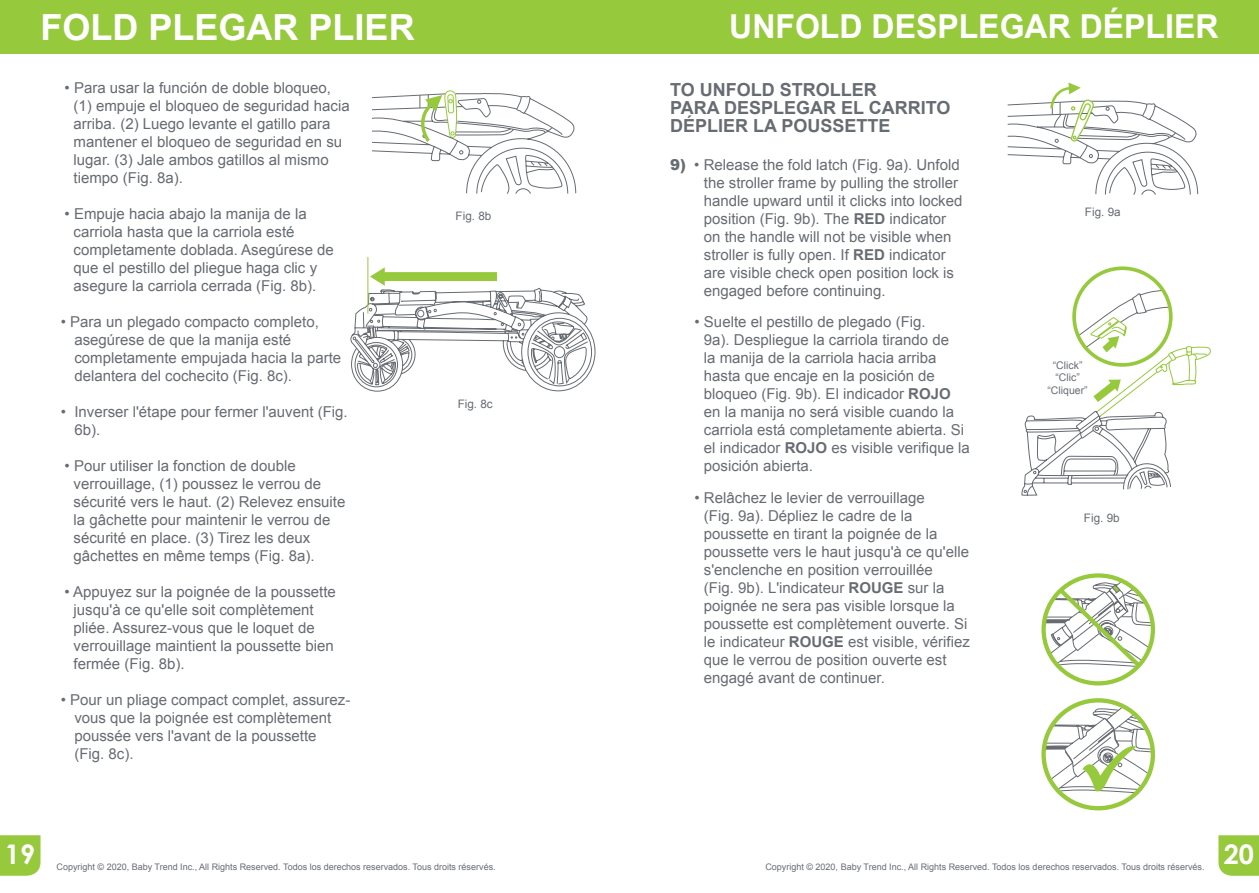
<style>
.page{position:relative;width:1259px;height:893px;background:#fff}
.page>*{position:absolute;margin:0;border:0;box-sizing:border-box;transform-origin:0 0}
.t1{font:700 36px "Arial";color:#fff}
.t2{font:700 33px "Arial";color:#fff}
.t3{font:700 27px "Century Gothic";color:#fff}
.t4{font:700 18px/18px "Arial";color:#676c72}
.t5{font:15px/18px "Arial";color:#676c72}
.t6{font:15px/18px "Arial";color:#666b71}
.t7{font:11.7px "Arial";color:#676c72}
.t8{font:10.5px/12.6px "Arial";color:#676c72;text-align:center}
.t9{font:9px "Arial";color:#676c72}
.s1{font-weight:900}
.s2{font-weight:700}
</style>
<div class="page">
<div style="left:626px;top:0;width:633px;height:54px;background:#97c93d"></div>
<svg style="left:1218px;top:835px;width:41px;height:41px;background:#9bcb45"></svg>
<div style="left:0;top:0;width:633px;height:54px;background:#97c93d"></div>
<div style="left:0;top:835px;width:40px;height:41px;background:#97c93d"></div>
<svg style="left:1007px;top:83px;width:191px;height:112px"></svg>
<svg style="left:372px;top:90px;width:204px;height:104px"></svg>
<div style="left:1041px;top:698px;width:114px;height:112px;border:4px solid #97c93d;border-radius:50%"></div>
<svg style="left:1041px;top:573px;width:114px;height:113px"></svg>
<svg style="left:1042px;top:705px;width:112px;height:89px"></svg>
<svg style="left:1021px;top:287px;width:190px;height:209px"></svg>
<svg style="left:350px;top:267px;width:246px;height:125px"></svg>
<hr style="left:367px;top:257px;width:1px;height:57px;background:#97c93d">
<h2 class="t2" style="left:40px;top:7px;width:491px">UNFOLD DESPLEGAR DÉPLIER</h2>
<h2 class="t2" style="left:729px;top:4px;width:491px">UNFOLD DESPLEGAR DÉPLIER</h2>
<h1 class="t1" style="left:40px;top:4px;width:376px">FOLD PLEGAR PLIER</h1>
<p class="t6" style="left:74px;top:79px;width:277px;text-indent:-9px">• Para usar la función de doble bloqueo, (1) empuje el bloqueo de seguridad hacia arriba. (2) Luego levante el gatillo para mantener el bloqueo de seguridad en su lugar. (3) Jale ambos gatillos al mismo tiempo (Fig. 8a).</p>
<p class="t6" style="left:74px;top:205px;width:262px;text-indent:-9px">• Empuje hacia abajo la manija de la carriola hasta que la carriola esté completamente doblada. Asegúrese de que el pestillo del pliegue haga clic y asegure la carriola cerrada (Fig. 8b).</p>
<p class="t5" style="left:74px;top:313px;width:268px;text-indent:-14px">• Para un plegado compacto completo, asegúrese de que la manija esté completamente empujada hacia la parte delantera del cochecito (Fig. 8c).</p>
<p class="t5" style="left:74px;top:403px;width:275px;text-indent:-14px">• Inverser l'étape pour fermer l'auvent (Fig.<br>6b).</p>
<p class="t6" style="left:74px;top:457px;width:273px;text-indent:-9px">• Pour utiliser la fonction de double verrouillage, (1) poussez le verrou de sécurité vers le haut. (2) Relevez ensuite la gâchette pour maintenir le verrou de sécurité en place. (3) Tirez les deux gâchettes en même temps (Fig. 8a).</p>
<p class="t6" style="left:74px;top:583px;width:264px;text-indent:-9px">• Appuyez sur la poignée de la poussette jusqu'à ce qu'elle soit complètement pliée. Assurez-vous que le loquet de verrouillage maintient la poussette bien fermée (Fig. 8b).</p>
<p class="t5" style="left:74px;top:691px;width:277px;text-indent:-14px">• Pour un pliage compact complet, assurez&shy;vous que la poignée est complètement poussée vers l'avant de la poussette<br>(Fig. 8c).</p>
<p class="t7" style="left:455px;top:209px;width:37px">Fig. 8b</p>
<p class="t7" style="left:458px;top:396px;width:37px">Fig. 8c</p>
<p class="t4" style="left:670px;top:81px;width:282px">TO UNFOLD STROLLER<br>PARA DESPLEGAR EL CARRITO<br>DÉPLIER LA POUSSETTE</p>
<p class="t5" style="left:704px;top:156px;width:260px;text-indent:-34px"><span class="s1">9)</span> • Release the fold latch (Fig. 9a). Unfold the stroller frame by pulling the stroller handle upward until it clicks into locked position (Fig. 9b). The <span class="s2">RED</span> indicator on the handle will not be visible when stroller is fully open. If <span class="s2">RED</span> indicator are visible check open position lock is engaged before continuing.</p>
<p class="t5" style="left:704px;top:313px;width:267px;text-indent:-9px">• Suelte el pestillo de plegado (Fig.<br>9a). Despliegue la carriola tirando de<br>la manija de la carriola hacia arriba hasta que encaje en la posición de bloqueo (Fig. 9b). El indicador <span class="s2">ROJO </span>en la manija no será visible cuando la carriola está completamente abierta. Si el indicador <span class="s2">ROJO</span> es visible verifique la posición abierta.</p>
<p class="t5" style="left:704px;top:489px;width:267px;text-indent:-9px">• Relâchez le levier de verrouillage<br>(Fig. 9a). Dépliez le cadre de la poussette en tirant la poignée de la poussette vers le haut jusqu'à ce qu'elle s'enclenche en position verrouillée<br>(Fig. 9b). L'indicateur <span class="s2">ROUGE</span> sur la poignée ne sera pas visible lorsque la poussette est complètement ouverte. Si le indicateur <span class="s2">ROUGE</span> est visible, vérifiez que le verrou de position ouverte est engagé avant de continuer.</p>
<p class="t7" style="left:1085px;top:204px;width:37px">Fig. 9a</p>
<p class="t8" style="left:1047px;top:359px;width:42px">“Click” “Clic” “Cliquer”</p>
<p class="t7" style="left:1084px;top:510px;width:37px">Fig. 9b</p>
<h3 class="t3" style="left:5px;top:837px;width:32px">19</h3>
<p class="t9" style="left:57px;top:861px;width:441px">Copyright © 2020, Baby Trend Inc., All Rights Reserved. Todos los derechos reservados. Tous droits réservés.</p>
<p class="t9" style="left:765px;top:861px;width:441px">Copyright © 2020, Baby Trend Inc., All Rights Reserved. Todos los derechos reservados. Tous droits réservés.</p>
<h3 class="t3" style="left:1223px;top:837px;width:32px">20</h3>
</div>
